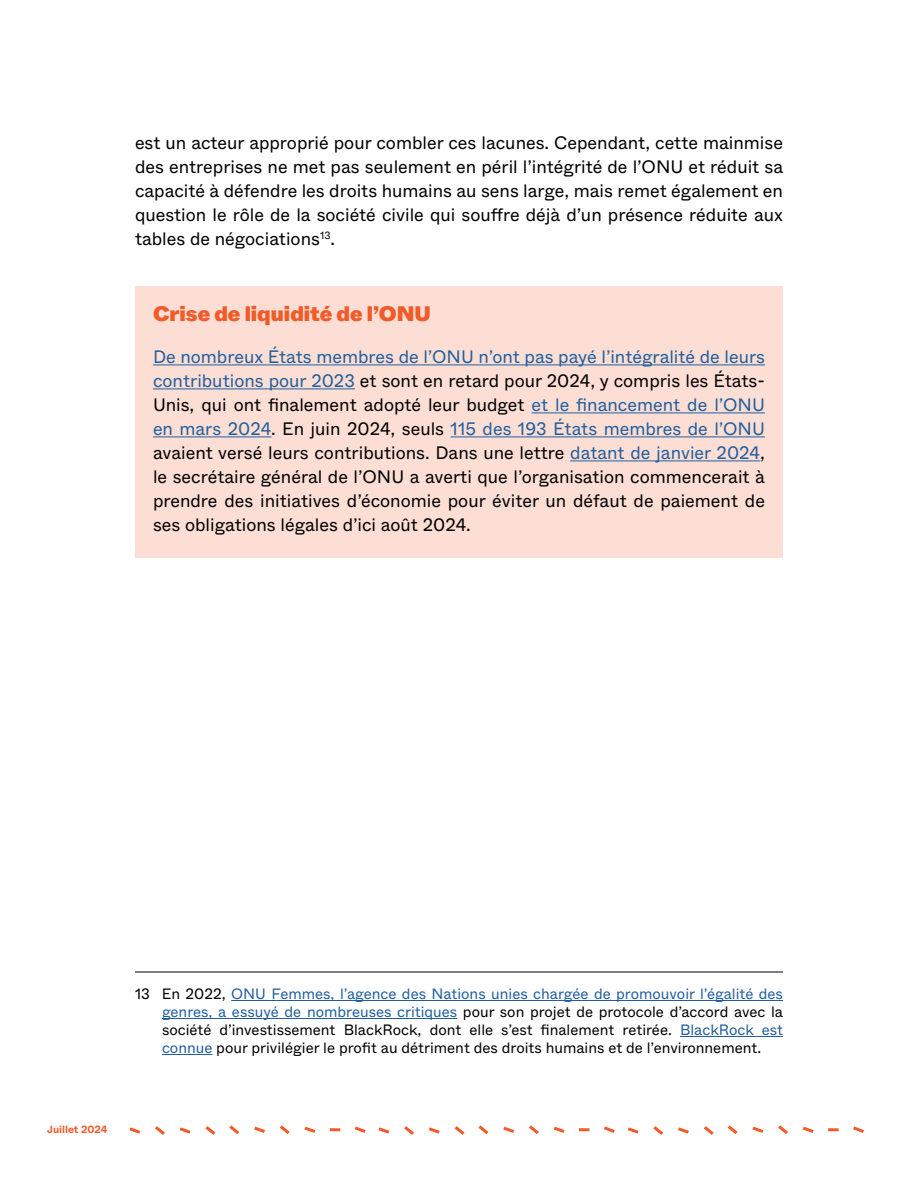
<style>
.page{position:relative;width:918px;height:1188px;background:#fff}
.page>*{position:absolute;margin:0;border:0;box-sizing:border-box;transform-origin:0 0}
.Body{font:900 21px "ABC Whyte";color:#f15a29}
.Body-2{font:18px/24px "ABC Whyte";color:#000;text-align:justify}
.footnote{font:15px/18px "ABC Whyte";color:#000;text-align:justify}
.t1{font:700 10.5px "ABC Whyte";color:#f15a29}
.s1{color:#215e9e}
</style>
<div class="page">
<svg style="left:129px;top:1127px;width:11px;height:7px"></svg>
<svg style="left:155px;top:1126px;width:10px;height:9px"></svg>
<svg style="left:180px;top:1127px;width:11px;height:7px"></svg>
<svg style="left:205px;top:1126px;width:10px;height:9px"></svg>
<svg style="left:355px;top:1126px;width:11px;height:7px"></svg>
<svg style="left:330px;top:1128px;width:10px;height:3px"></svg>
<svg style="left:304px;top:1127px;width:11px;height:6px"></svg>
<svg style="left:280px;top:1125px;width:10px;height:9px"></svg>
<svg style="left:254px;top:1127px;width:11px;height:6px"></svg>
<svg style="left:229px;top:1125px;width:10px;height:9px"></svg>
<svg style="left:378px;top:1127px;width:11px;height:7px"></svg>
<svg style="left:404px;top:1126px;width:10px;height:9px"></svg>
<svg style="left:429px;top:1127px;width:11px;height:7px"></svg>
<svg style="left:455px;top:1126px;width:10px;height:9px"></svg>
<svg style="left:604px;top:1126px;width:11px;height:7px"></svg>
<svg style="left:579px;top:1128px;width:10px;height:3px"></svg>
<svg style="left:554px;top:1127px;width:11px;height:6px"></svg>
<svg style="left:529px;top:1125px;width:10px;height:9px"></svg>
<svg style="left:503px;top:1127px;width:11px;height:6px"></svg>
<svg style="left:478px;top:1125px;width:10px;height:9px"></svg>
<svg style="left:628px;top:1127px;width:11px;height:7px"></svg>
<svg style="left:653px;top:1126px;width:10px;height:9px"></svg>
<svg style="left:678px;top:1127px;width:11px;height:7px"></svg>
<svg style="left:704px;top:1126px;width:10px;height:9px"></svg>
<svg style="left:853px;top:1126px;width:11px;height:7px"></svg>
<svg style="left:828px;top:1128px;width:11px;height:3px"></svg>
<svg style="left:803px;top:1127px;width:11px;height:6px"></svg>
<svg style="left:778px;top:1125px;width:10px;height:9px"></svg>
<svg style="left:752px;top:1127px;width:11px;height:6px"></svg>
<svg style="left:728px;top:1125px;width:10px;height:9px"></svg>
<hr style="left:135px;top:972px;width:648px;height:1px;background:#000">
<hr style="left:231px;top:1000px;width:552px;height:1px;background:#215e9e">
<hr style="left:162px;top:1018px;width:295px;height:1px;background:#215e9e">
<hr style="left:680px;top:1036px;width:103px;height:1px;background:#215e9e">
<hr style="left:162px;top:1054px;width:50px;height:1px;background:#215e9e">
<div style="left:135px;top:286px;width:648px;height:272px;background:#fcded4"></div>
<hr style="left:153px;top:364px;width:612px;height:1px;background:#215e9e">
<hr style="left:153px;top:388px;width:202px;height:1px;background:#215e9e">
<hr style="left:532px;top:412px;width:233px;height:1px;background:#215e9e">
<hr style="left:153px;top:436px;width:118px;height:1px;background:#215e9e">
<hr style="left:451px;top:436px;width:314px;height:1px;background:#215e9e">
<hr style="left:570px;top:460px;width:190px;height:1px;background:#215e9e">
<p class="Body-2" style="left:135px;top:131px;width:650px">est un acteur approprié pour combler ces lacunes. Cependant, cette mainmise des entreprises ne met pas seulement en péril l’intégrité de l’ONU et réduit sa capacité à défendre les droits humains au sens large, mais remet également en question le rôle de la société civile qui souffre déjà d’un présence réduite aux tables de négociations<sup>13</sup>.</p>
<p class="Body" style="left:153px;top:299px;width:279px">Crise de liquidité de l’ONU</p>
<p class="Body-2" style="left:153px;top:345px;width:614px"><span class="s1">De nombreux États membres de l’ONU n’ont pas payé l’intégralité de leurs contributions pour 2023</span> et sont en retard pour 2024, y compris les États-Unis, qui ont finalement adopté leur budget <span class="s1">et le financement de l’ONU en mars 2024</span>. En juin 2024, seuls <span class="s1">115 des 193 États membres de l’ONU </span>avaient versé leurs contributions. Dans une lettre <span class="s1">datant de janvier 2024</span>, le secrétaire général de l’ONU a averti que l’organisation commencerait à prendre des initiatives d’économie pour éviter un défaut de paiement de ses obligations légales d’ici août 2024.</p>
<p class="t1" style="left:47px;top:1123px;width:62px">Juillet 2024</p>
<p class="footnote" style="left:162px;top:985px;width:623px;text-indent:-27px">13 En 2022, <span class="s1">ONU Femmes, l’agence des Nations unies chargée de promouvoir l’égalité des genres, a essuyé de nombreuses critiques</span> pour son projet de protocole d’accord avec la société d’investissement BlackRock, dont elle s’est finalement retirée. <span class="s1">BlackRock est connue</span> pour privilégier le profit au détriment des droits humains et de l’environnement.</p>
</div>
